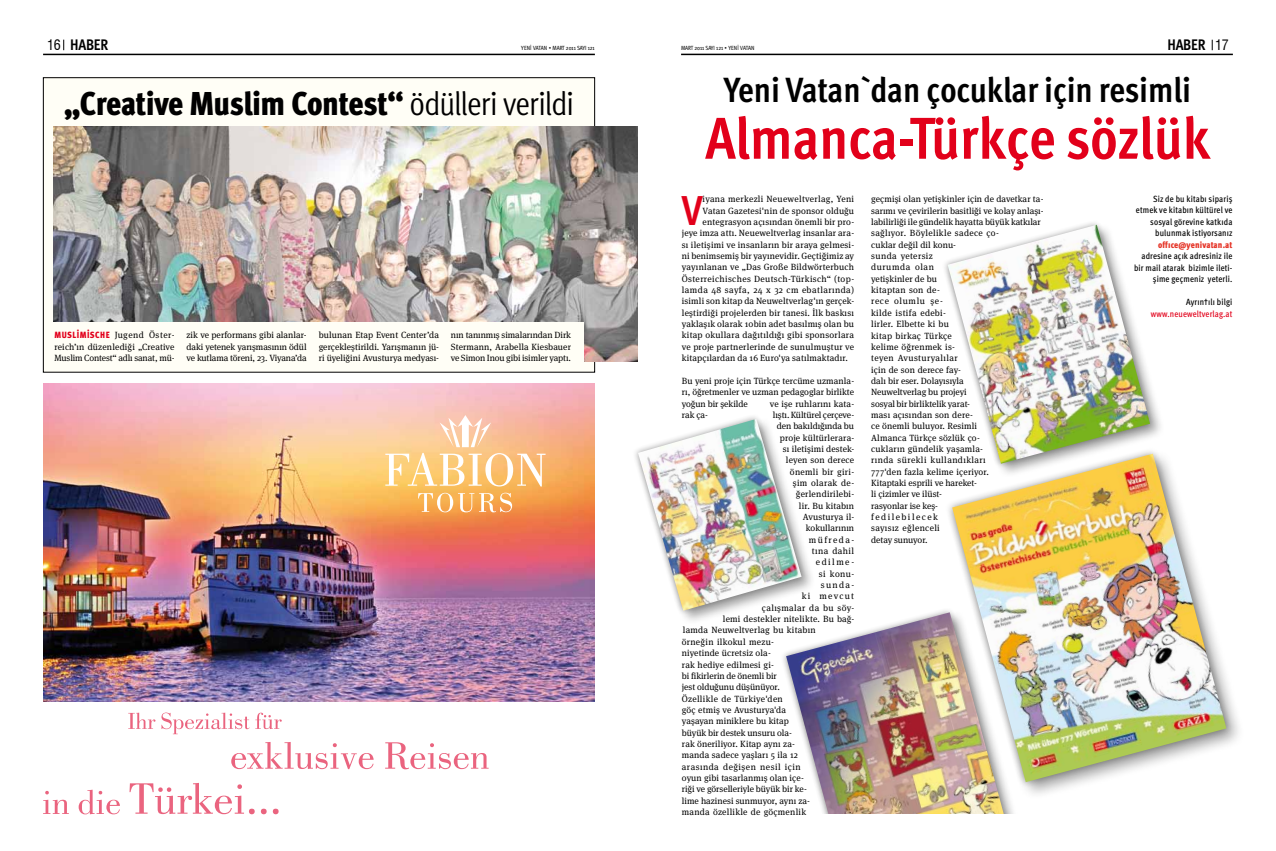
<style>
.page{position:relative;width:1276px;height:851px;background:#fff}
.page>*{position:absolute;margin:0;border:0;box-sizing:border-box;transform-origin:0 0}
.t1{font:700 59px "Meta Cond Pro";letter-spacing:-.005em;color:#e2001a}
.t2{font:700 41.8px "Meta Cond Pro";color:#e2001a}
.t3{font:700 35px "Meta Cond Pro";letter-spacing:-.005em;color:#000}
.t4{font:900 33px "Meta Cond Pro";letter-spacing:-.02em;color:#000}
.t5{font:700 15.3px "Meta Cond Pro";letter-spacing:-.015em;color:#000}
.t6{font:9px/11.3px "Meta Serif Pro";letter-spacing:.015em;color:#000;text-align:justify}
.t7{font:500 9px/11.5px "Meta Cond Pro";letter-spacing:.015em;color:#000;text-align:right}
.t8{font:9px "Meta Serif Pro";letter-spacing:-.005em;color:#000}
.t9{font:9px "Meta Serif Pro";letter-spacing:.035em;color:#000}
.t10{font:9px "Meta Serif Pro";letter-spacing:.04em;color:#000}
.t11{font:9px "Meta Serif Pro";letter-spacing:.045em;color:#000}
.t12{font:9px "Meta Serif Pro";letter-spacing:.05em;color:#000}
.t13{font:9px "Meta Serif Pro";letter-spacing:-.01em;color:#000}
.t14{font:500 9px "Meta Cond Pro";letter-spacing:.015em;color:#e2001a}
.t15{font:900 9px "Meta Cond Pro";letter-spacing:.015em;color:#e53427}
.t16{font:9px "Meta Serif Pro";letter-spacing:.155em;color:#000}
.t17{font:9px "Meta Serif Pro";letter-spacing:.145em;color:#000}
.t18{font:6px "Meta Cond Pro";letter-spacing:-.01em;color:#000}
.s1{font-family:"Swiss 721 BT";font-weight:400;font-stretch:condensed;font-size:14px}
.s2{font-weight:400}
.s3{font-family:"Meta Cond Pro";font-weight:900;color:#e2001a}
</style>
<div class="page">
<hr style="left:43px;top:54px;width:552px;height:1px;background:#000">
<hr style="left:681px;top:54px;width:552px;height:1px;background:#000">
<div style="left:43px;top:78px;width:551px;height:294px;background:#fffef6"></div>
<img style="left:54px;top:127px;width:584px;height:234px">
<div style="left:52px;top:321px;width:531px;height:43px;background:#fffef6"></div>
<svg style="left:944px;top:223px;width:214px;height:214px"></svg>
<img style="left:947px;top:225px;width:203px;height:219px">
<img style="left:786px;top:612px;width:222px;height:202px">
<div style="left:946px;top:447px;width:297px;height:351px;background:#000;opacity:.37"></div>
<img style="left:942px;top:444px;width:293px;height:347px">
<img style="left:952px;top:453px;width:274px;height:329px">
<div style="left:634px;top:415px;width:181px;height:209px;background:#fff"></div>
<svg style="left:635px;top:416px;width:174px;height:202px"></svg>
<img style="left:638px;top:419px;width:163px;height:191px">
<img style="left:43px;top:384px;width:552px;height:317px">
<svg style="left:385px;top:453px;width:160px;height:33px"></svg>
<svg style="left:418px;top:492px;width:94px;height:20px;background:#f8bd76"></svg>
<svg style="left:439px;top:415px;width:52px;height:32px"></svg>
<svg style="left:43px;top:782px;width:236px;height:32px"></svg>
<svg style="left:231px;top:742px;width:257px;height:27px"></svg>
<svg style="left:128px;top:712px;width:154px;height:22px"></svg>
<h3 class="t5" style="left:47px;top:35px;width:63px"><span class="s1">16</span> HABER</h3>
<p class="t18" style="left:521px;top:44px;width:75px">YENİ VATAN • MART 2011 SAYI 121</p>
<p class="t18" style="left:681px;top:44px;width:74px">MART 2011 SAYI 121 • YENİ VATAN</p>
<h3 class="t5" style="left:1167px;top:35px;width:63px">HABER <span class="s1">17</span></h3>
<h3 class="t3" style="left:724px;top:67px;width:468px">Yeni Vatan`dan çocuklar için resimli</h3>
<h1 class="t1" style="left:705px;top:100px;width:506px">Almanca-Türkçe sözlük</h1>
<h2 class="t2" style="left:682px;top:183px;width:22px">V</h2>
<p class="t9" style="left:702px;top:192px;width:153px">iyana merkezli Neueweltverlag, Yeni</p>
<h3 class="t4" style="left:64px;top:82px;width:512px">„Creative Muslim Contest“ <span class="s2">ödülleri verildi</span></h3>
<p class="t6" style="left:871px;top:193px;width:174px;text-align:left">geçmişi olan yetişkinler için de davetkar ta&shy;sarımı ve çevirilerin basitliği ve kolay anlaşı&shy;labilirliği ile gündelik hayatta büyük katkılar sağlıyor. Böylelikle sadece ço-<br>cuklar değil dil konu-<br>sunda yetersiz<br>durumda olan<br>yetişkinler de bu<br>kitaptan son de-<br>rece olumlu şe-<br>kilde istifa edebi-<br>lirler. Elbette ki bu<br>kitap birkaç Türkçe<br>kelime öğrenmek is-<br>teyen Avusturyalılar<br>için de son derece fay-<br>dalı bir eser. Dolayısıyla<br>Neuweltverlag bu projeyi<br>sosyal bir birliktelik yarat-<br>ması açısından son dere-<br>ce önemli buluyor. Resimli<br>Almanca Türkçe sözlük ço-<br>cukların gündelik yaşamla-<br>rında sürekli kullandıkları<br>777'den fazla kelime içeriyor.<br>Kitaptaki esprili ve hareket-<br>li çizimler ve ilüst-<br>rasyonlar ise keş-<br>fedilebilecek<br>sayısız eğlenceli<br>detay sunuyor.</p>
<p class="t7" style="left:1136px;top:193px;width:98px">Siz de bu kitabı sipariş etmek ve kitabın kültürel ve sosyal görevine katkıda bulunmak istiyorsanız</p>
<p class="t6" style="left:702px;top:204px;width:153px">Vatan Gazetesi'nin de sponsor olduğu</p>
<p class="t6" style="left:702px;top:216px;width:153px">entegrasyon açısından önemli bir pro-</p>
<p class="t6" style="left:682px;top:227px;width:174px">jeye imza attı. Neueweltverlag insanlar ara-</p>
<p class="t6" style="left:682px;top:238px;width:174px">sı iletişimi ve insanların bir araya gelmesi-</p>
<p class="t6" style="left:682px;top:250px;width:174px">ni benimsemiş bir yayınevidir. Geçtiğimiz ay</p>
<p class="t6" style="left:682px;top:261px;width:174px">yayınlanan ve „Das Große Bildwörterbuch</p>
<p class="t10" style="left:682px;top:272px;width:174px">Österreichisches Deutsch-Türkisch“ (top-</p>
<p class="t11" style="left:682px;top:283px;width:174px">lamda 48 sayfa, 24 x 32 cm ebatlarında)</p>
<p class="t6" style="left:682px;top:295px;width:174px">isimli son kitap da Neuweltverlag'ın gerçek-</p>
<p class="t6" style="left:682px;top:306px;width:174px">leştirdiği projelerden bir tanesi. İlk baskısı</p>
<p class="t6" style="left:682px;top:318px;width:174px">yaklaşık olarak 10bin adet basılmış olan bu</p>
<p class="t6" style="left:682px;top:329px;width:174px">kitap okullara dağıtıldığı gibi sponsorlara</p>
<p class="t6" style="left:682px;top:340px;width:174px">ve proje partnerlerinde de sunulmuştur ve</p>
<p class="t6" style="left:682px;top:352px;width:168px">kitapçılardan da 16 Euro'ya satılmaktadır.</p>
<p class="t6" style="left:682px;top:374px;width:174px">Bu yeni proje için Türkçe tercüme uzmanla&shy;rı, öğretmenler ve uzman pedagoglar birlikte yoğun bir şekilde</p>
<p class="t15" style="left:1158px;top:239px;width:76px">offıce@yenivatan.at</p>
<p class="t7" style="left:1134px;top:250px;width:100px">adresine açık adresiniz ile bir mail atarak bizimle ileti&shy;şime geçmeniz yeterli.</p>
<p class="t7" style="left:1186px;top:296px;width:48px">Ayrın†ılı bilgi</p>
<p class="t14" style="left:1151px;top:308px;width:83px">www.neueweltverlag.at</p>
<p class="t6" style="left:54px;top:329px;width:122px"><span class="s3">Muslimische</span> Jugend Öster&shy;reich’ın düzenlediği „Creative Muslim Contest“ adlı sanat, mü-</p>
<p class="t6" style="left:187px;top:329px;width:122px">zik ve performans gibi alanlar&shy;daki yetenek yarışmasının ödül ve kutlama töreni, 23. Viyana’da</p>
<p class="t6" style="left:319px;top:329px;width:122px">bulunan Etap Event Center’da gerçekleştirildi. Yarışmanın jü&shy;ri üyeliğini Avusturya medyası-</p>
<p class="t6" style="left:451px;top:329px;width:122px">nın tanınmış simalarından Dirk Stermann, Arabella Kiesbauer ve Simon Inou gibi isimler yaptı.</p>
<p class="t6" style="left:770px;top:397px;width:86px">ve işe ruhlarını kata-</p>
<p class="t6" style="left:682px;top:408px;width:28px">rak ça-</p>
<p class="t13" style="left:773px;top:408px;width:83px">lıştı. Kültürel çerçeve-</p>
<p class="t8" style="left:777px;top:419px;width:79px">den bakıldığında bu</p>
<p class="t6" style="left:780px;top:431px;width:76px">proje kültürlerara-</p>
<p class="t6" style="left:783px;top:442px;width:73px">sı iletişimi destek-</p>
<p class="t6" style="left:786px;top:454px;width:70px">leyen son derece</p>
<p class="t9" style="left:790px;top:465px;width:66px">önemli bir giri-</p>
<p class="t9" style="left:793px;top:476px;width:63px">şim olarak de-</p>
<p class="t6" style="left:796px;top:488px;width:60px">ğerlendirilebi-</p>
<p class="t6" style="left:799px;top:499px;width:57px">lir. Bu kitabın</p>
<p class="t6" style="left:803px;top:510px;width:53px">Avusturya il-</p>
<p class="t6" style="left:806px;top:522px;width:50px">kokullarının</p>
<p class="t16" style="left:809px;top:533px;width:47px">müfreda-</p>
<p class="t11" style="left:812px;top:544px;width:44px">tına dahil</p>
<p class="t6" style="left:816px;top:556px;width:40px">edilme-</p>
<p class="t6" style="left:819px;top:567px;width:37px">si konu-</p>
<p class="t6" style="left:821px;top:578px;width:35px">sunda-</p>
<p class="t17" style="left:802px;top:589px;width:54px">ki mevcut</p>
<p class="t10" style="left:762px;top:601px;width:94px">çalışmalar da bu söy-</p>
<p class="t6" style="left:723px;top:612px;width:133px">lemi destekler nitelikte. Bu bağ-</p>
<p class="t6" style="left:683px;top:624px;width:134px">lamda Neuweltverlag bu kitabın</p>
<p class="t6" style="left:682px;top:635px;width:93px">örneğin ilkokul mezu-</p>
<p class="t6" style="left:682px;top:646px;width:91px">niyetinde ücretsiz ola-</p>
<p class="t6" style="left:682px;top:658px;width:93px">rak hediye edilmesi gi-</p>
<p class="t8" style="left:682px;top:669px;width:96px">bi fikirlerin de önemli bir</p>
<p class="t8" style="left:682px;top:680px;width:99px">jest olduğunu düşünüyor.</p>
<p class="t6" style="left:682px;top:692px;width:102px">Özellikle de Türkiye'den</p>
<p class="t6" style="left:682px;top:703px;width:106px">göç etmiş ve Avusturya'da</p>
<p class="t6" style="left:682px;top:715px;width:108px">yaşayan miniklere bu kitap</p>
<p class="t8" style="left:682px;top:725px;width:111px">büyük bir destek unsuru ola-</p>
<p class="t6" style="left:682px;top:737px;width:115px">rak öneriliyor. Kitap aynı za-</p>
<p class="t6" style="left:682px;top:749px;width:118px">manda sadece yaşları 5 ila 12</p>
<p class="t12" style="left:682px;top:759px;width:120px">arasında değişen nesil için</p>
<p class="t6" style="left:682px;top:771px;width:124px">oyun gibi tasarlanmış olan içe-</p>
<p class="t8" style="left:682px;top:782px;width:127px">riği ve görselleriyle büyük bir ke-</p>
<p class="t6" style="left:682px;top:794px;width:129px">lime hazinesi sunmuyor, aynı za-</p>
<p class="t6" style="left:682px;top:805px;width:126px">manda özellikle de göçmenlik</p>
</div>
